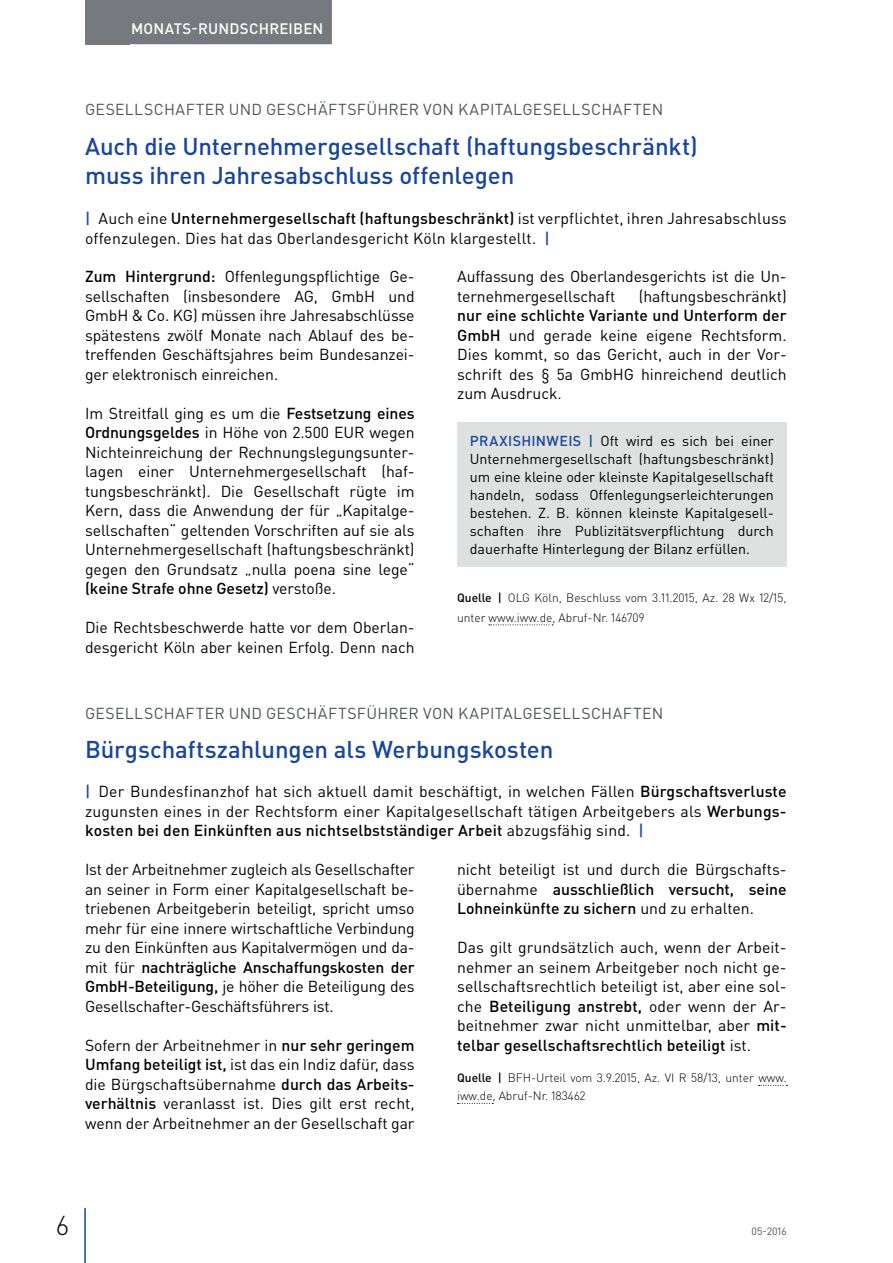
<style>
.page{position:relative;width:893px;height:1263px;background:#fff}
.page>*{position:absolute;margin:0;border:0;box-sizing:border-box;transform-origin:0 0}
.t1{font:300 27px "DIN Pro";color:#000002}
.t2{font:500 24px/28.5px "DIN Pro";letter-spacing:-.005em;color:#18469d}
.t3{font:15.75px/19.5px "DIN Pro";letter-spacing:-.005em;color:#000002;text-align:justify}
.t4{font:15.75px "DIN Pro";letter-spacing:.025em;color:#505457}
.t5{font:500 15px "DIN Pro";letter-spacing:.015em;color:#fff}
.t6{font:14.25px/18px "DIN Pro";color:#000002;text-align:justify}
.t7{font:300 12px/19.5px "DIN Pro";color:#000002}
.t8{font:10.5px "DIN Pro";color:#505457}
.s1{font-weight:500;color:#18469d}
.s2{font-weight:500}
</style>
<div class="page">
<div style="left:85px;top:0;width:45px;height:44px;background:#767a7e"></div>
<hr style="left:84px;top:1208px;width:2px;height:55px;background:#18469d">
<div style="left:122px;top:0;width:210px;height:44px;background:#767a7e"></div>
<svg style="left:489px;top:624px;width:64px;height:1px"></svg>
<div style="left:457px;top:422px;width:330px;height:145px;background:#dfe1e1"></div>
<svg style="left:759px;top:1085px;width:28px;height:1px"></svg>
<svg style="left:457px;top:1103px;width:36px;height:1px"></svg>
<p class="t5" style="left:131px;top:18px;width:194px">MONATS-RUNDSCHREIBEN</p>
<p class="t4" style="left:85px;top:98px;width:580px">GESELLSCHAFTER UND GESCHÄFTSFÜHRER VON KAPITALGESELLSCHAFTEN</p>
<h2 class="t2" style="left:85px;top:131px;width:614px">Auch die Unternehmergesellschaft (haftungsbeschränkt) muss ihren Jahresabschluss offenlegen</h2>
<p class="t3" style="left:85px;top:208px;width:703px"><span class="s1">|</span> Auch eine <span class="s2">Unternehmergesellschaft (haftungsbeschränkt)</span> ist verpflichtet, ihren Jahresabschluss offenzulegen. Dies hat das Oberlandesgericht Köln klargestellt. <span class="s1">|</span></p>
<p class="t3" style="left:85px;top:266px;width:331px"><span class="s2">Zum Hintergrund:</span> Offenlegungspflichtige Ge&shy;sellschaften (insbesondere AG, GmbH und GmbH &amp; Co. KG) müssen ihre Jahresabschlüsse spätestens zwölf Monate nach Ablauf des be&shy;treffenden Geschäftsjahres beim Bundesanzei&shy;ger elektronisch einreichen.</p>
<p class="t3" style="left:85px;top:402px;width:331px">Im Streitfall ging es um die <span class="s2">Festsetzung eines Ordnungsgeldes</span> in Höhe von 2.500 EUR wegen Nichteinreichung der Rechnungslegungsunter&shy;lagen einer Unternehmergesellschaft (haf&shy;tungsbeschränkt). Die Gesellschaft rügte im Kern, dass die Anwendung der für „Kapitalge&shy;sellschaften“ geltenden Vorschriften auf sie als Unternehmergesellschaft (haftungsbeschränkt) gegen den Grundsatz „nulla poena sine lege“ <span class="s2">(keine Strafe ohne Gesetz)</span> verstoße.</p>
<p class="t3" style="left:85px;top:617px;width:331px">Die Rechtsbeschwerde hatte vor dem Oberlan&shy;desgericht Köln aber keinen Erfolg. Denn nach</p>
<p class="t3" style="left:457px;top:266px;width:331px">Auffassung des Oberlandesgerichts ist die Un&shy;ternehmergesellschaft</p>
<p class="t3" style="left:639px;top:285px;width:149px">(haftungsbeschränkt)</p>
<p class="t3" style="left:457px;top:305px;width:331px"><span class="s2">nur eine schlichte Variante und Unterform der GmbH</span> und gerade keine eigene Rechtsform.<br>Dies kommt, so das Gericht, auch in der Vor&shy;schrift des § 5a GmbHG hinreichend deutlich zum Ausdruck.</p>
<p class="t6" style="left:470px;top:431px;width:306px"><span class="s1">PRAXISHINWEIS |</span> Oft wird es sich bei einer Unternehmergesellschaft (haftungsbeschränkt) um eine kleine oder kleinste Kapitalgesellschaft handeln, sodass Offenlegungserleichterungen bestehen. Z. B. können kleinste Kapitalgesell&shy;schaften ihre Publizitätsverpflichtung durch dauerhafte Hinterlegung der Bilanz erfüllen.</p>
<p class="t7" style="left:457px;top:588px;width:331px"><span class="s2">Quelle |</span> OLG Köln, Beschluss vom 3.11.2015, Az. 28 Wx 12/15, unter www.iww.de, Abruf-Nr. 146709</p>
<p class="t4" style="left:85px;top:703px;width:580px">GESELLSCHAFTER UND GESCHÄFTSFÜHRER VON KAPITALGESELLSCHAFTEN</p>
<h2 class="t2" style="left:85px;top:734px;width:470px">Bürgschaftszahlungen als Werbungskosten</h2>
<p class="t3" style="left:85px;top:781px;width:703px"><span class="s1">|</span> Der Bundesfinanzhof hat sich aktuell damit beschäftigt, in welchen Fällen <span class="s2">Bürgschaftsverluste </span>zugunsten eines in der Rechtsform einer Kapitalgesellschaft tätigen Arbeitgebers als <span class="s2">Werbungs&shy;kosten bei den Einkünften aus nichtselbstständiger Arbeit</span> abzugsfähig sind. <span class="s1">|</span></p>
<p class="t3" style="left:85px;top:859px;width:331px">Ist der Arbeitnehmer zugleich als Gesellschafter an seiner in Form einer Kapitalgesellschaft be&shy;triebenen Arbeitgeberin beteiligt, spricht umso mehr für eine innere wirtschaftliche Verbindung zu den Einkünften aus Kapitalvermögen und da&shy;mit für <span class="s2">nachträgliche Anschaffungskosten der GmbH-Beteiligung,</span> je höher die Beteiligung des Gesellschafter-Geschäftsführers ist.</p>
<p class="t3" style="left:85px;top:1035px;width:331px">Sofern der Arbeitnehmer in <span class="s2">nur sehr geringem Umfang beteiligt ist,</span> ist das ein Indiz dafür, dass die Bürgschaftsübernahme <span class="s2">durch das Arbeits&shy;verhältnis</span> veranlasst ist. Dies gilt erst recht, wenn der Arbeitnehmer an der Gesellschaft gar</p>
<p class="t3" style="left:457px;top:859px;width:331px">nicht beteiligt ist und durch die Bürgschafts&shy;übernahme <span class="s2">ausschließlich versucht, seine Lohneinkünfte zu sichern</span> und zu erhalten.</p>
<p class="t3" style="left:457px;top:937px;width:331px">Das gilt grundsätzlich auch, wenn der Arbeit&shy;nehmer an seinem Arbeitgeber noch nicht ge&shy;sellschaftsrechtlich beteiligt ist, aber eine sol&shy;che <span class="s2">Beteiligung anstrebt,</span> oder wenn der Ar&shy;beitnehmer zwar nicht unmittelbar, aber <span class="s2">mit&shy;telbar gesellschaftsrechtlich beteiligt</span> ist.</p>
<p class="t7" style="left:457px;top:1068px;width:331px;line-height:18px"><span class="s2">Quelle |</span> BFH-Urteil vom 3.9.2015, Az. VI R 58/13, unter www. iww.de, Abruf-Nr. 183462</p>
<h1 class="t1" style="left:56px;top:1207px;width:14px">6</h1>
<p class="t8" style="left:752px;top:1224px;width:37px">05-2016</p>
</div>
